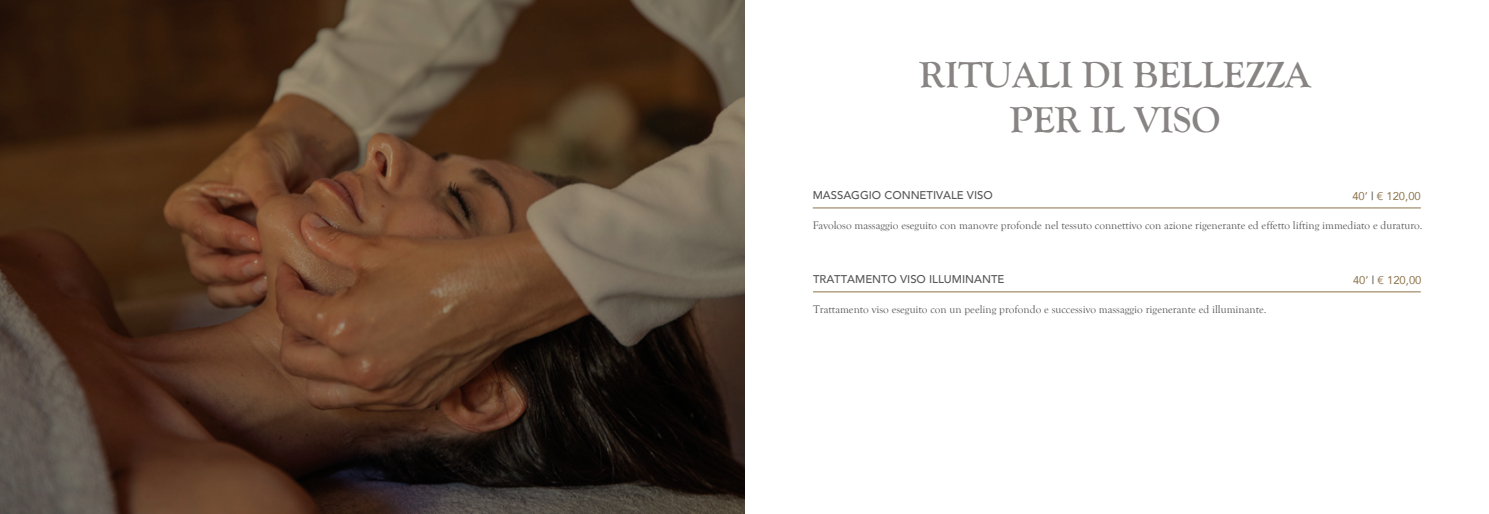
<style>
.page{position:relative;width:1489px;height:514px;background:#fff}
.page>*{position:absolute;margin:0;border:0;box-sizing:border-box;transform-origin:0 0}
.t1{font:700 37.5px/45px "Goudy Old Style T";color:#888483;text-align:center}
.t2{font:11.25px "Goudy Old Style T";color:#585757}
.t3{font:500 11.25px "Avenir";color:#585757}
.t4{font:11.25px "Avenir";color:#8c734b}
.s1{font-weight:500;color:#585757}
</style>
<div class="page">
<hr style="left:812px;top:208px;width:608px;height:1px;background:#8c734b">
<hr style="left:813px;top:291px;width:607px;height:1px;background:#8c734b">
<svg style="left:0;top:0;width:744px;height:514px"></svg>
<h1 class="t1" style="left:919px;top:53px;width:393px">RITUALI DI BELLEZZA<br>PER IL VISO</h1>
<p class="t3" style="left:812px;top:185px;width:181px">MASSAGGIO CONNETIVALE VISO</p>
<p class="t4" style="left:1352px;top:187px;width:70px">40’ <span class="s1">|</span> € 120,00</p>
<p class="t2" style="left:812px;top:220px;width:611px">Favoloso massaggio eseguito con manovre profonde nel tessuto connettivo con azione rigenerante ed effetto lifting immediato e duraturo.</p>
<p class="t3" style="left:813px;top:269px;width:193px">TRATTAMENTO VISO ILLUMINANTE</p>
<p class="t4" style="left:1352px;top:271px;width:70px">40’ <span class="s1">|</span> € 120,00</p>
<p class="t2" style="left:813px;top:303px;width:455px">Trattamento viso eseguito con un peeling profondo e successivo massaggio rigenerante ed illuminante.</p>
</div>
